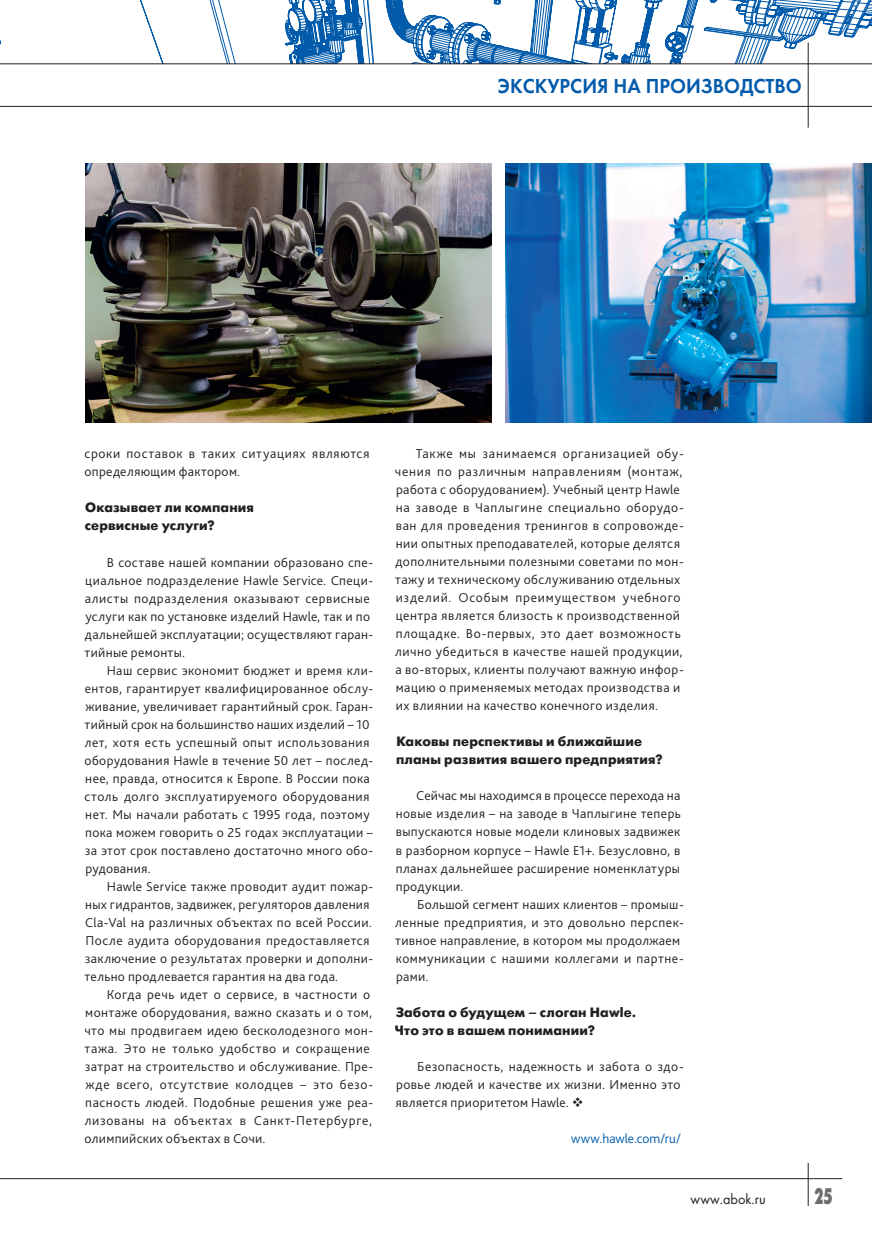
<style>
.page{position:relative;width:872px;height:1234px;background:#fff}
.page>*{position:absolute;margin:0;border:0;box-sizing:border-box;transform-origin:0 0}
.t1{font:22.5px "Futura Futuris XC";color:#6c6d70;scale:.6 1}
.t2{font:21px "Futura Demi";color:#015aaa;scale:.95 1}
.t3{font:15px "Futura";color:#231f20;scale:.95 1}
.t4{font:300 13.5px/18px "Bliss Pro";letter-spacing:.03em;color:#231f20}
.t5{font:700 13.5px/18px "Futura Futuris";letter-spacing:.015em;color:#231f20}
.t6{font:300 13.5px "Bliss Pro";color:#015aaa}
</style>
<div class="page">
<hr style="left:0;top:1177px;width:842px;height:1px;background:#231f20">
<hr style="left:808px;top:1162px;width:1px;height:43px;background:#231f20">
<svg style="left:294px;top:64px;width:499px;height:1px"></svg>
<svg style="left:209px;top:0;width:663px;height:63px"></svg>
<hr style="left:0;top:63px;width:872px;height:1px;background:#231f20">
<hr style="left:0;top:106px;width:872px;height:1px;background:#231f20">
<hr style="left:808px;top:43px;width:1px;height:85px;background:#231f20">
<img style="left:506px;top:164px;width:366px;height:258px">
<img style="left:85px;top:164px;width:407px;height:258px">
<h2 class="t2" style="left:498px;top:73px;width:321px">ЭКСКУРСИЯ НА ПРОИЗВОДСТВО</h2>
<p class="t4" style="left:85px;top:444px;width:286px">сроки поставок в таких ситуациях являются определяющим фактором.</p>
<p class="t5" style="left:85px;top:499px;width:171px">Оказывает ли компания сервисные услуги?</p>
<p class="t4" style="left:85px;top:552px;width:290px;text-indent:22px">В составе нашей компании образовано спе&shy;циальное подразделение Hawle Service. Специ&shy;алисты подразделения оказывают сервисные услуги как по установке изделий Hawle, так и по дальнейшей эксплуатации; осуществляют гаран&shy;тийные ремонты.</p>
<p class="t4" style="left:85px;top:660px;width:290px;text-indent:22px">Наш сервис экономит бюджет и время кли&shy;ентов, гарантирует квалифицированное обслу&shy;живание, увеличивает гарантийный срок. Гаран&shy;тийный срок на большинство наших изделий – 10 лет, хотя есть успешный опыт использования оборудования Hawle в течение 50 лет – послед&shy;нее, правда, относится к Европе. В России пока столь долго эксплуатируемого оборудования нет. Мы начали работать с 1995 года, поэтому пока можем говорить о 25 годах эксплуатации – за этот срок поставлено достаточно много обо&shy;рудования.</p>
<p class="t4" style="left:85px;top:876px;width:290px;text-indent:22px">Hawle Service также проводит аудит пожар&shy;ных гидрантов, задвижек, регуляторов давления Cla-Val на различных объектах по всей России.<br>После аудита оборудования предоставляется заключение о результатах проверки и дополни&shy;тельно продлевается гарантия на два года.</p>
<p class="t4" style="left:84px;top:984px;width:290px;text-indent:22px">Когда речь идет о сервисе, в частности о монтаже оборудования, важно сказать и о том, что мы продвигаем идею бесколодезного мон&shy;тажа. Это не только удобство и сокращение затрат на строительство и обслуживание. Пре&shy;жде всего, отсутствие колодцев – это безо&shy;пасность людей. Подобные решения уже реа&shy;лизованы на объектах в Санкт-Петербурге, олимпийских объектах в Сочи.</p>
<p class="t4" style="left:395px;top:444px;width:290px;text-indent:21px">Также мы занимаемся организацией обу&shy;чения по различным направлениям (монтаж, работа с оборудованием). Учебный центр Hawle на заводе в Чаплыгине специально оборудо&shy;ван для проведения тренингов в сопровожде&shy;нии опытных преподавателей, которые делятся дополнительными полезными советами по мон&shy;тажу и техническому обслуживанию отдельных изделий. Особым преимуществом учебного центра является близость к производственной площадке. Во-первых, это дает возможность лично убедиться в качестве нашей продукции, а во-вторых, клиенты получают важную инфор&shy;мацию о применяемых методах производства и их влиянии на качество конечного изделия.</p>
<p class="t5" style="left:396px;top:732px;width:268px">Каковы перспективы и ближайшие планы развития вашего предприятия?</p>
<p class="t4" style="left:396px;top:786px;width:287px;text-align:justify;text-indent:20px">Сейчас мы находимся в процессе перехода на новые изделия – на заводе в Чаплыгине теперь выпускаются новые модели клиновых задвижек в разборном корпусе – Hawle E1+. Безусловно, в планах дальнейшее расширение номенклатуры продукции.</p>
<p class="t4" style="left:395px;top:894px;width:290px;text-indent:22px">Большой сегмент наших клиентов – промыш&shy;ленные предприятия, и это довольно перспек&shy;тивное направление, в котором мы продолжаем коммуникации с нашими коллегами и партне&shy;рами.</p>
<p class="t5" style="left:395px;top:1002px;width:243px">Забота о будущем – слоган Hawle.<br>Что это в вашем понимании?</p>
<p class="t4" style="left:395px;top:1056px;width:290px;text-indent:22px">Безопасность, надежность и забота о здо&shy;ровье людей и качестве их жизни. Именно это является приоритетом Hawle. ❖</p>
<p class="t6" style="left:571px;top:1129px;width:111px">www.hawle.com/ru/</p>
<p class="t3" style="left:690px;top:1189px;width:80px">www.abok.ru</p>
<h1 class="t1" style="left:814px;top:1183px;width:32px">25</h1>
</div>
